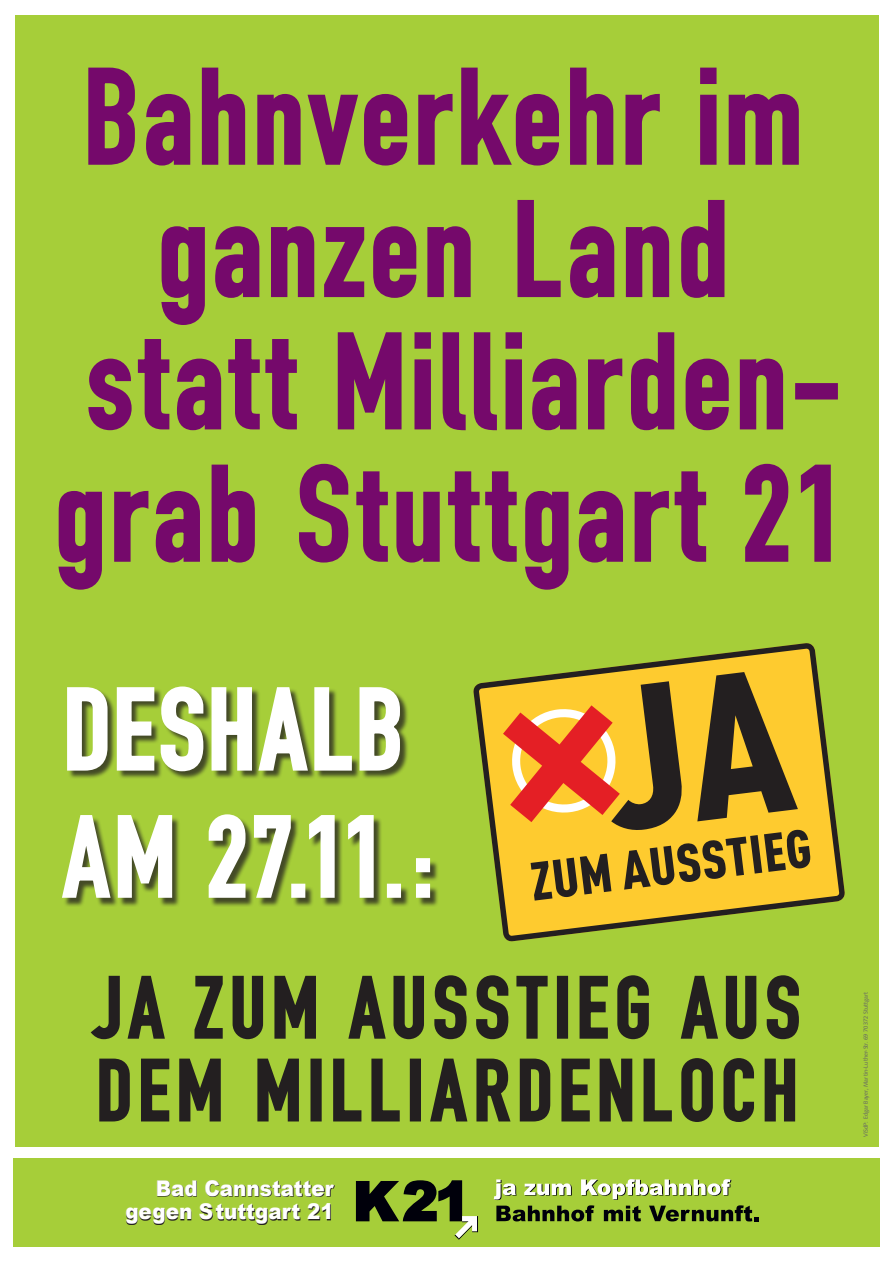
<style>
.page{position:relative;width:893px;height:1263px;background:#fff}
.page>*{position:absolute;margin:0;border:0;box-sizing:border-box;transform-origin:0 0}
.t1{font:132.3px/132.3px "DIN Engschrift";letter-spacing:.035em;color:#75096b;text-align:center}
.t2{font:112.5px/127.5px "DIN Engschrift";letter-spacing:.03em;color:#fff}
.t3{font:84.75px/82.8px "DIN Engschrift";letter-spacing:.075em;color:#231f20}
.t4{font:900 21.67px/23.5px "Arial";color:#fff;text-align:right;scale:.92 1}
.Text{font:6px "Syntax";letter-spacing:.01em;color:#636366;scale:.95 1}
</style>
<div class="page">
<div style="left:15px;top:15px;width:863px;height:1131px;background:#a6ce39"></div>
<svg style="left:90px;top:975px;width:75px;height:65px"></svg>
<svg style="left:194px;top:975px;width:29px;height:64px"></svg>
<svg style="left:232px;top:975px;width:32px;height:65px"></svg>
<svg style="left:274px;top:975px;width:42px;height:64px"></svg>
<svg style="left:348px;top:975px;width:76px;height:65px"></svg>
<svg style="left:434px;top:975px;width:33px;height:65px"></svg>
<svg style="left:476px;top:975px;width:72px;height:65px"></svg>
<div style="left:557px;top:976px;width:11px;height:63px;border:3px solid #231f20"></div>
<svg style="left:579px;top:975px;width:29px;height:64px"></svg>
<svg style="left:617px;top:975px;width:32px;height:65px"></svg>
<svg style="left:680px;top:975px;width:77px;height:65px"></svg>
<svg style="left:766px;top:975px;width:33px;height:65px"></svg>
<svg style="left:99px;top:1058px;width:31px;height:64px"></svg>
<svg style="left:141px;top:1058px;width:29px;height:64px"></svg>
<svg style="left:179px;top:1058px;width:42px;height:64px"></svg>
<svg style="left:257px;top:1058px;width:42px;height:64px"></svg>
<div style="left:310px;top:1058px;width:12px;height:63px;border:3px solid #231f20"></div>
<svg style="left:333px;top:1058px;width:29px;height:64px"></svg>
<svg style="left:371px;top:1058px;width:29px;height:64px"></svg>
<div style="left:410px;top:1058px;width:11px;height:63px;border:3px solid #231f20"></div>
<svg style="left:430px;top:1058px;width:38px;height:64px"></svg>
<svg style="left:476px;top:1058px;width:35px;height:64px"></svg>
<svg style="left:519px;top:1058px;width:32px;height:64px"></svg>
<svg style="left:561px;top:1058px;width:29px;height:64px"></svg>
<svg style="left:599px;top:1058px;width:34px;height:64px"></svg>
<svg style="left:643px;top:1058px;width:29px;height:64px"></svg>
<svg style="left:681px;top:1058px;width:32px;height:64px"></svg>
<svg style="left:723px;top:1058px;width:31px;height:64px"></svg>
<svg style="left:764px;top:1058px;width:32px;height:64px"></svg>
<div style="left:13px;top:1158px;width:866px;height:89px;background:#a6ce39"></div>
<svg style="left:494px;top:1179px;width:265px;height:42px"></svg>
<svg style="left:356px;top:1180px;width:122px;height:60px"></svg>
<svg style="left:126px;top:1180px;width:208px;height:44px"></svg>
<svg style="left:88px;top:67px;width:47px;height:98px"></svg>
<svg style="left:146px;top:93px;width:45px;height:73px"></svg>
<svg style="left:201px;top:67px;width:45px;height:98px"></svg>
<svg style="left:257px;top:93px;width:151px;height:73px"></svg>
<svg style="left:418px;top:93px;width:35px;height:72px"></svg>
<svg style="left:461px;top:67px;width:98px;height:99px"></svg>
<svg style="left:570px;top:67px;width:44px;height:98px"></svg>
<svg style="left:625px;top:93px;width:35px;height:72px"></svg>
<svg style="left:700px;top:67px;width:17px;height:98px"></svg>
<svg style="left:728px;top:93px;width:71px;height:72px"></svg>
<svg style="left:161px;top:226px;width:44px;height:99px"></svg>
<svg style="left:215px;top:226px;width:45px;height:72px"></svg>
<svg style="left:271px;top:226px;width:44px;height:72px"></svg>
<svg style="left:324px;top:226px;width:93px;height:72px"></svg>
<svg style="left:427px;top:226px;width:44px;height:72px"></svg>
<svg style="left:517px;top:199px;width:44px;height:99px"></svg>
<svg style="left:570px;top:226px;width:45px;height:72px"></svg>
<svg style="left:625px;top:226px;width:45px;height:72px"></svg>
<svg style="left:681px;top:199px;width:44px;height:99px"></svg>
<svg style="left:88px;top:339px;width:209px;height:92px"></svg>
<svg style="left:337px;top:332px;width:65px;height:98px"></svg>
<svg style="left:414px;top:332px;width:17px;height:98px"></svg>
<svg style="left:442px;top:332px;width:55px;height:99px"></svg>
<svg style="left:505px;top:332px;width:17px;height:98px"></svg>
<svg style="left:532px;top:358px;width:45px;height:73px"></svg>
<svg style="left:588px;top:332px;width:87px;height:99px"></svg>
<svg style="left:685px;top:358px;width:44px;height:73px"></svg>
<svg style="left:739px;top:358px;width:45px;height:72px"></svg>
<div style="left:795px;top:383px;width:43px;height:16px;border:3px solid #75096b"></div>
<svg style="left:58px;top:491px;width:44px;height:99px"></svg>
<svg style="left:114px;top:490px;width:86px;height:73px"></svg>
<svg style="left:211px;top:464px;width:44px;height:99px"></svg>
<svg style="left:299px;top:463px;width:89px;height:100px"></svg>
<svg style="left:396px;top:491px;width:44px;height:72px"></svg>
<svg style="left:448px;top:471px;width:121px;height:119px"></svg>
<svg style="left:578px;top:491px;width:45px;height:72px"></svg>
<svg style="left:634px;top:471px;width:73px;height:91px"></svg>
<svg style="left:745px;top:463px;width:44px;height:99px"></svg>
<svg style="left:800px;top:464px;width:31px;height:98px"></svg>
<svg style="left:473px;top:643px;width:372px;height:299px"></svg>
<svg style="left:503px;top:672px;width:308px;height:228px;background:#c08e2e"></svg>
<div style="left:63px;top:687px;width:376px;height:220px;background:#231f20;opacity:.75"></div>
<svg style="left:65px;top:687px;width:44px;height:85px;background:#96a26f"></svg>
<svg style="left:115px;top:686px;width:287px;height:87px"></svg>
<svg style="left:62px;top:814px;width:111px;height:86px"></svg>
<svg style="left:207px;top:813px;width:85px;height:87px"></svg>
<div style="left:291px;top:884px;width:14px;height:14px;border:3px solid #fff"></div>
<svg style="left:308px;top:814px;width:28px;height:85px"></svg>
<svg style="left:347px;top:814px;width:28px;height:85px"></svg>
<div style="left:387px;top:884px;width:14px;height:14px;border:3px solid #fff"></div>
<svg style="left:415px;top:857px;width:16px;height:42px"></svg>
<p class="t1" style="left:83px;top:50px;width:721px">Bahnverkehr im ganzen Land</p>
<p class="t1" style="left:55px;top:315px;width:791px;text-align:left">statt Milliarden&shy;grab Stuttgart 21</p>
<p class="t2" style="left:63px;top:665px;width:372px">DESHALB<br>AM 27.11.:</p>
<p class="t3" style="left:94px;top:966px;width:707px">JA ZUM AUSSTIEG AUS<br>DEM MILLIARDENLOCH</p>
<p class="t4" style="left:125px;top:1176px;width:228px">Bad Cannstatter gegen Stuttgart 21</p>
<p class="Text" style="left:862px;top:1137px;width:155px;rotate:-90deg">ViSdP: Edgar Bayer, Martin-Luther-Str. 69 70372 Stuttgart</p>
</div>
